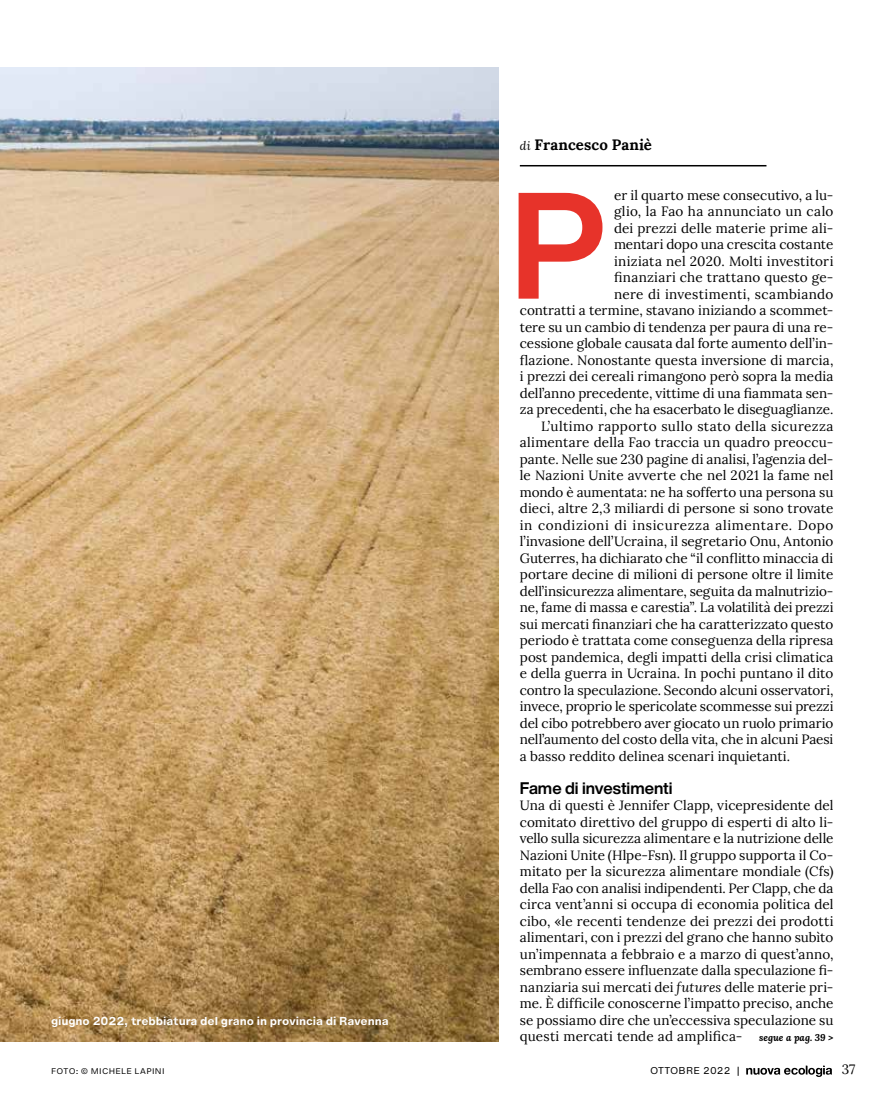
<style>
.page{position:relative;width:893px;height:1106px;background:#fff}
.page>*{position:absolute;margin:0;border:0;box-sizing:border-box;transform-origin:0 0}
.t1{font:700 148.5px "Helvetica Now Display";color:#e7332a}
.t2{font:700 16.5px "Helvetica Now Display";color:#000}
.t3{font:700 15px "Lora";letter-spacing:.005em;color:#000}
.t4{font:13.5px/16.5px "Lora";letter-spacing:.005em;color:#000;text-align:justify}
.t5{font:13.5px "Lora";letter-spacing:.03em;color:#000}
.t6{font:13.5px "Lora";letter-spacing:.045em;color:#000}
.t7{font:700 10.5px "Helvetica Now Micro";letter-spacing:-.01em;color:#fff}
.t8{font:italic 700 9.75px "Lora";color:#000}
.t9{font:9px "Helvetica Now Micro";letter-spacing:.02em;color:#000}
.t10{font:7.5px "Helvetica Now Micro";letter-spacing:.045em;color:#000}
.s1{font-weight:400;font-style:italic;font-size:12px}
.s2{font-style:italic}
</style>
<div class="page">
<svg style="left:746px;top:1065px;width:86px;height:12px"></svg>
<img style="left:0;top:68px;width:499px;height:973px">
<hr style="left:520px;top:165px;width:246px;height:1px;background:#000">
<p class="t7" style="left:51px;top:1013px;width:339px">giugno 2022, trebbiatura del grano in provincia di Ravenna</p>
<p class="t10" style="left:51px;top:1066px;width:115px">FOTO: © MICHELE LAPINI</p>
<p class="t3" style="left:520px;top:132px;width:134px"><span class="s1">di</span> Francesco Paniè</p>
<p class="t4" style="left:614px;top:186px;width:221px">er il quarto mese consecutivo, a lu-</p>
<p class="t5" style="left:614px;top:201px;width:221px">glio, la Fao ha annunciato un calo</p>
<p class="t4" style="left:614px;top:219px;width:221px">dei prezzi delle materie prime ali-</p>
<p class="t4" style="left:614px;top:235px;width:221px">mentari dopo una crescita costante</p>
<p class="t4" style="left:614px;top:252px;width:221px">iniziata nel 2020. Molti investitori</p>
<p class="t4" style="left:614px;top:268px;width:221px">finanziari che trattano questo ge-</p>
<p class="t4" style="left:614px;top:285px;width:221px">nere di investimenti, scambiando</p>
<p class="t4" style="left:520px;top:301px;width:315px">contratti a termine, stavano iniziando a scommet-</p>
<p class="t4" style="left:520px;top:318px;width:315px">tere su un cambio di tendenza per paura di una re-</p>
<p class="t4" style="left:520px;top:334px;width:315px">cessione globale causata dal forte aumento dell’in-</p>
<p class="t4" style="left:520px;top:351px;width:315px">flazione. Nonostante questa inversione di marcia,</p>
<p class="t4" style="left:520px;top:367px;width:315px">i prezzi dei cereali rimangono però sopra la media</p>
<p class="t4" style="left:520px;top:384px;width:315px">dell’anno precedente, vittime di una fiammata sen-</p>
<p class="t4" style="left:520px;top:400px;width:315px">za precedenti, che ha esacerbato le diseguaglianze.</p>
<p class="t5" style="left:541px;top:415px;width:294px">L’ultimo rapporto sullo stato della sicurezza</p>
<p class="t4" style="left:520px;top:433px;width:315px">alimentare della Fao traccia un quadro preoccu-</p>
<p class="t4" style="left:520px;top:450px;width:315px">pante. Nelle sue 230 pagine di analisi, l’agenzia del-</p>
<p class="t4" style="left:520px;top:466px;width:315px">le Nazioni Unite avverte che nel 2021 la fame nel</p>
<p class="t4" style="left:520px;top:483px;width:315px">mondo è aumentata: ne ha sofferto una persona su</p>
<p class="t4" style="left:520px;top:499px;width:315px">dieci, altre 2,3 miliardi di persone si sono trovate</p>
<p class="t6" style="left:520px;top:514px;width:315px">in condizioni di insicurezza alimentare. Dopo</p>
<p class="t4" style="left:520px;top:532px;width:315px">l’invasione dell’Ucraina, il segretario Onu, Antonio</p>
<p class="t4" style="left:520px;top:549px;width:315px">Guterres, ha dichiarato che “il conflitto minaccia di</p>
<p class="t4" style="left:520px;top:565px;width:315px">portare decine di milioni di persone oltre il limite</p>
<p class="t4" style="left:520px;top:582px;width:315px">dell’insicurezza alimentare, seguita da malnutrizio-</p>
<p class="t4" style="left:520px;top:598px;width:315px">ne, fame di massa e carestia”. La volatilità dei prezzi</p>
<p class="t4" style="left:520px;top:615px;width:315px">sui mercati finanziari che ha caratterizzato questo</p>
<p class="t4" style="left:520px;top:631px;width:315px">periodo è trattata come conseguenza della ripresa</p>
<p class="t4" style="left:520px;top:647px;width:315px">post pandemica, degli impatti della crisi climatica</p>
<p class="t4" style="left:520px;top:664px;width:315px">e della guerra in Ucraina. In pochi puntano il dito</p>
<p class="t4" style="left:520px;top:680px;width:315px">contro la speculazione. Secondo alcuni osservatori,</p>
<p class="t4" style="left:520px;top:697px;width:315px">invece, proprio le spericolate scommesse sui prezzi</p>
<p class="t4" style="left:520px;top:713px;width:315px">del cibo potrebbero aver giocato un ruolo primario</p>
<p class="t4" style="left:520px;top:730px;width:315px">nell’aumento del costo della vita, che in alcuni Paesi</p>
<p class="t4" style="left:520px;top:746px;width:272px">a basso reddito delinea scenari inquietanti.</p>
<p class="t2" style="left:520px;top:776px;width:154px">Fame di investimenti</p>
<p class="t4" style="left:520px;top:796px;width:315px">Una di questi è Jennifer Clapp, vicepresidente del comitato direttivo del gruppo di esperti di alto li&shy;vello sulla sicurezza alimentare e la nutrizione delle Nazioni Unite (Hlpe-Fsn). Il gruppo supporta il Co&shy;mitato per la sicurezza alimentare mondiale (Cfs) della Fao con analisi indipendenti. Per Clapp, che da circa vent’anni si occupa di economia politica del cibo, «le recenti tendenze dei prezzi dei prodotti alimentari, con i prezzi del grano che hanno subìto un’impennata a febbraio e a marzo di quest’anno, sembrano essere influenzate dalla speculazione fi&shy;nanziaria sui mercati dei <span class="s2">futures</span> delle materie pri&shy;me. È difficile conoscerne l’impatto preciso, anche se possiamo dire che un’eccessiva speculazione su questi mercati tende ad amplifica-</p>
<h1 class="t1" style="left:510px;top:143px;width:98px">P</h1>
<p class="t8" style="left:759px;top:1031px;width:76px">segue a pag. 39 &gt;</p>
<p class="t9" style="left:650px;top:1064px;width:91px">OTTOBRE 2022 |</p>
<p class="t4" style="left:842px;top:1060px;width:15px">37</p>
</div>
